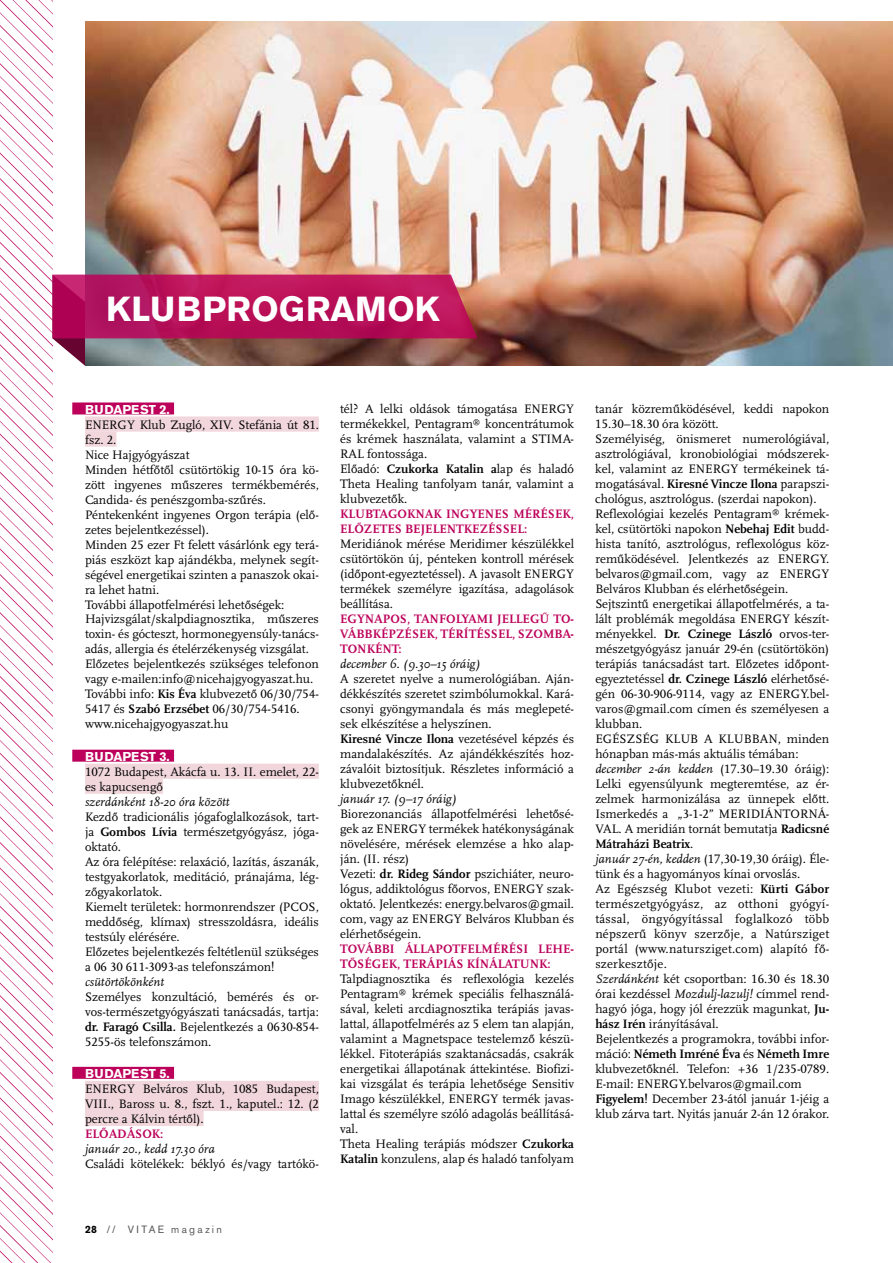
<style>
.page{position:relative;width:893px;height:1263px;background:#fff}
.page>*{position:absolute;margin:0;border:0;box-sizing:border-box;transform-origin:0 0}
.t1{font:700 34.5px "Akzidenz Grotesk BECE";color:#fff}
.t2{font:12.75px/15px "Scala CELF";color:#000}
.t3{font:700 12.75px/15px "Scala CELF";color:#bd015a}
.t4{font:italic 12.75px "Scala Pro";color:#000}
.t5{font:700 12.75px "Akzidenz Grotesk BECE";letter-spacing:.01em;color:#fff}
.t6{font:10.5px "Akzidenz Grotesk BECE";color:#58585a}
.s1{font-weight:700}
.s2{font-family:"Scala Pro";font-style:italic}
.s3{font-weight:700;color:#000}
</style>
<div class="page">
<img style="left:0;top:0;width:52px;height:1263px">
<div style="left:72px;top:402px;width:102px;height:12px;background:#bd015a"></div>
<div style="left:85px;top:416px;width:234px;height:16px;background:#f1d7dc"></div>
<div style="left:85px;top:431px;width:31px;height:16px;background:#f1d7dc"></div>
<div style="left:72px;top:750px;width:102px;height:12px;background:#bd015a"></div>
<div style="left:85px;top:764px;width:234px;height:15px;background:#f1d7dc"></div>
<div style="left:85px;top:779px;width:78px;height:15px;background:#f1d7dc"></div>
<div style="left:72px;top:1067px;width:102px;height:12px;background:#bd015a"></div>
<div style="left:85px;top:1081px;width:234px;height:15px;background:#f1d7dc"></div>
<div style="left:85px;top:1096px;width:234px;height:15px;background:#f1d7dc"></div>
<div style="left:85px;top:1111px;width:119px;height:15px;background:#f1d7dc"></div>
<img style="left:85px;top:21px;width:808px;height:345px">
<svg style="left:52px;top:275px;width:425px;height:91px;background:#a72d5b"></svg>
<h1 class="t1" style="left:106px;top:290px;width:334px">KLUB PROGRAMOK</h1>
<p class="t5" style="left:85px;top:402px;width:38px">BUDAPEST</p>
<p class="t5" style="left:159px;top:402px;width:12px">2.</p>
<p class="t2" style="left:85px;top:417px;width:235px">ENERGY Klub Zugló, XIV. Stefánia út 81. fsz. 2.<br>Nice Hajgyógyászat<br>Minden hétfőtől csütörtökig 10-15 óra kö&shy;zött ingyenes műszeres termékbemérés, Candida- és penészgomba-szűrés.<br>Péntekenként ingyenes Orgon terápia (elő&shy;zetes bejelentkezéssel).<br>Minden 25 ezer Ft felett vásárlónk egy terá&shy;piás eszközt kap ajándékba, melynek segít&shy;ségével energetikai szinten a panaszok okai&shy;ra lehet hatni.<br>További állapotfelmérési lehetőségek:<br>Hajvizsgálat/skalpdiagnosztika, műszeres toxin- és gócteszt, hormonegyensúly-tanács&shy;adás, allergia és ételérzékenység vizsgálat.<br>Előzetes bejelentkezés szükséges telefonon vagy e-mailen:info@nicehajgyogyaszat.hu.<br>További info: <span class="s1">Kis Éva</span> klubvezető 06/30/754- 5417 és <span class="s1">Szabó Erzsébet</span> 06/30/754-5416. www.nicehajgyogyaszat.hu</p>
<p class="t5" style="left:85px;top:749px;width:38px">BUDAPEST</p>
<p class="t5" style="left:159px;top:749px;width:12px">3.</p>
<p class="t2" style="left:85px;top:764px;width:235px">1072 Budapest, Akácfa u. 13. II. emelet, 22- es kapucsengő</p>
<p class="t4" style="left:85px;top:793px;width:146px">szerdánként 18-20 óra között</p>
<p class="t2" style="left:85px;top:809px;width:235px">Kezdő tradicionális jógafoglalkozások, tart&shy;ja <span class="s1">Gombos Lívia</span> természetgyógyász, jóga&shy;oktató.<br>Az óra felépítése: relaxáció, lazítás, ászanák, testgyakorlatok, meditáció, pránajáma, lég&shy;zőgyakorlatok.<br>Kiemelt területek: hormonrendszer (PCOS, meddőség, klímax) stresszoldásra, ideális testsúly elérésére.<br>Előzetes bejelentkezés feltétlenül szükséges a 06 30 611-3093-as telefonszámon!</p>
<p class="t4" style="left:85px;top:973px;width:81px">csütörtökönként</p>
<p class="t2" style="left:85px;top:989px;width:235px;text-align:justify">Személyes konzultáció, bemérés és or&shy;vos-természetgyógyászati tanácsadás, tartja: <span class="s1">dr. Faragó Csilla.</span> Bejelentkezés a 0630-854- 5255-ös telefonszámon.</p>
<p class="t5" style="left:85px;top:1066px;width:38px">BUDAPEST</p>
<p class="t5" style="left:159px;top:1066px;width:12px">5.</p>
<p class="t2" style="left:85px;top:1081px;width:235px;text-align:justify">ENERGY Belváros Klub, 1085 Budapest, VIII., Baross u. 8., fszt. 1., kaputel.: 12. (2 percre a Kálvin tértől).</p>
<p class="t3" style="left:85px;top:1126px;width:80px">ELŐADÁSOK:</p>
<p class="t4" style="left:85px;top:1140px;width:131px">január 20., kedd 17.30 óra</p>
<p class="t2" style="left:85px;top:1156px;width:235px">Családi kötelékek: béklyó és/vagy tartókö-</p>
<p class="t2" style="left:340px;top:401px;width:235px">tél? A lelki oldások támogatása ENERGY termékekkel, Pentagram<sup>®</sup> koncentrátumok és krémek használata, valamint a STIMA-RAL fontossága.<br>Előadó: <span class="s1">Czukorka Katalin a</span>lap és haladó Theta Healing tanfolyam tanár, valamint a klubvezetők.</p>
<p class="t3" style="left:340px;top:507px;width:234px">KLUBTAGOKNAK INGYENES MÉRÉSEK,<br>ELŐZETES BEJELENTKEZÉSSEL:</p>
<p class="t2" style="left:340px;top:537px;width:235px;text-align:justify">Meridiánok mérése Meridimer készülékkel csütörtökön új, pénteken kontroll mérések (időpont-egyeztetéssel). A javasolt ENERGY termékek személyre igazítása, adagolások beállítása.</p>
<p class="t3" style="left:340px;top:612px;width:235px;text-align:justify">EGYNAPOS, TANFOLYAMI JELLEGŰ TO-VÁBBKÉPZÉSEK, TÉRÍTÉSSEL, SZOMBA-TONKÉNT:</p>
<p class="t4" style="left:340px;top:656px;width:142px">december 6. (9.30–15 óráig)</p>
<p class="t2" style="left:340px;top:671px;width:235px">A szeretet nyelve a numerológiában. Aján&shy;dékkészítés szeretet szimbólumokkal. Kará&shy;csonyi gyöngymandala és más meglepeté&shy;sek elkészítése a helyszínen.<br><span class="s1">Kiresné Vincze Ilona</span> vezetésével képzés és mandalakészítés. Az ajándékkészítés hoz&shy;závalóit biztosítjuk. Részletes információ a klubvezetőknél.</p>
<p class="t4" style="left:340px;top:791px;width:118px">január 17. (9–17 óráig)</p>
<p class="t2" style="left:340px;top:806px;width:235px">Biorezonanciás állapotfelmérési lehetősé&shy;gek az ENERGY termékek hatékonyságának növelésére, mérések elemzése a hko alap&shy;ján. (II. rész)<br>Vezeti: <span class="s1">dr. Rideg Sándor</span> pszichiáter, neuro&shy;lógus, addiktológus főorvos, ENERGY szak&shy;oktató. Jelentkezés: energy.belvaros@gmail. com, vagy az ENERGY Belváros Klubban és elérhetőségein.</p>
<p class="t3" style="left:340px;top:941px;width:235px">TOVÁBBI ÁLLAPOTFELMÉRÉSI LEHE-<br>TŐSÉGEK, TERÁPIÁS KÍNÁLATUNK:</p>
<p class="t2" style="left:340px;top:971px;width:235px">Talpdiagnosztika és reflexológia kezelés Pentagram<sup>®</sup> krémek speciális felhasználá&shy;sával, keleti arcdiagnosztika terápiás javas&shy;lattal, állapotfelmérés az 5 elem tan alapján, valamint a Magnetspace testelemző készü&shy;lékkel. Fitoterápiás szaktanácsadás, csakrák energetikai állapotának áttekintése. Biofizi&shy;kai vizsgálat és terápia lehetősége Sensitiv Imago készülékkel, ENERGY termék javas&shy;lattal és személyre szóló adagolás beállításá&shy;val.<br>Theta Healing terápiás módszer <span class="s1">Czukorka Katalin</span> konzulens, alap és haladó tanfolyam</p>
<p class="t2" style="left:595px;top:402px;width:235px">tanár közreműködésével, keddi napokon 15.30–18.30 óra között.<br>Személyiség, önismeret numerológiával, asztrológiával, kronobiológiai módszerek&shy;kel, valamint az ENERGY termékeinek tá&shy;mogatásával. <span class="s1">Kiresné Vincze Ilona</span> parapszi&shy;chológus, asztrológus. (szerdai napokon).<br>Reflexológiai kezelés Pentagram<sup>®</sup> krémek&shy;kel, csütörtöki napokon <span class="s1">Nebehaj Edit</span> budd&shy;hista tanító, asztrológus, reflexológus köz&shy;reműködésével. Jelentkezés az ENERGY. belvaros@gmail.com, vagy az ENERGY Belváros Klubban és elérhetőségein.<br>Sejtszintű energetikai állapotfelmérés, a ta&shy;lált problémák megoldása ENERGY készít&shy;ményekkel. <span class="s1">Dr. Czinege László</span> orvos-ter&shy;mészetgyógyász január 29-én (csütörtökön) terápiás tanácsadást tart. Előzetes időpont&shy;egyeztetéssel <span class="s1">dr. Czinege László</span> elérhetősé&shy;gén 06-30-906-9114, vagy az ENERGY.bel&shy;varos@gmail.com címen és személyesen a klubban.<br>EGÉSZSÉG KLUB A KLUBBAN, minden hónapban más-más aktuális témában: <span class="s2">december 2-án kedden</span> (17.30–19.30 óráig):<br>Lelki egyensúlyunk megteremtése, az ér&shy;zelmek harmonizálása az ünnepek előtt.<br>Ismerkedés a „3-1-2” MERIDIÁNTORNÁ-VAL. A meridián tornát bemutatja <span class="s1">Radicsné Mátraházi Beatrix</span>.<br><span class="s2">január 27-én, kedden</span> (17,30-19,30 óráig). Éle&shy;tünk és a hagyományos kínai orvoslás.<br>Az Egészség Klubot vezeti: <span class="s1">Kürti Gábor </span>természetgyógyász, az otthoni gyógyí&shy;tással, öngyógyítással foglalkozó több népszerű könyv szerzője, a Natúrsziget portál (www.natursziget.com) alapító fő&shy;szerkesztője.<br><span class="s2">Szerdánként</span> két csoportban: 16.30 és 18.30 órai kezdéssel <span class="s2">Mozdulj-lazulj!</span> címmel rend&shy;hagyó jóga, hogy jól érezzük magunkat, <span class="s1">Ju&shy;hász Irén</span> irányításával.<br>Bejelentkezés a programokra, további infor&shy;máció: <span class="s1">Németh Imréné Éva</span> és <span class="s1">Németh Imre </span>klubvezetőknél. Telefon: +36 1/235-0789.<br>E-mail: ENERGY.belvaros@gmail.com <span class="s1">Figyelem!</span> December 23-ától január 1-jéig a klub zárva tart. Nyitás január 2-án 12 órakor.</p>
<p class="t6" style="left:85px;top:1223px;width:51px"><span class="s3">28</span> // VIT</p>
<p class="t6" style="left:149px;top:1223px;width:75px">AE magazin</p>
</div>
